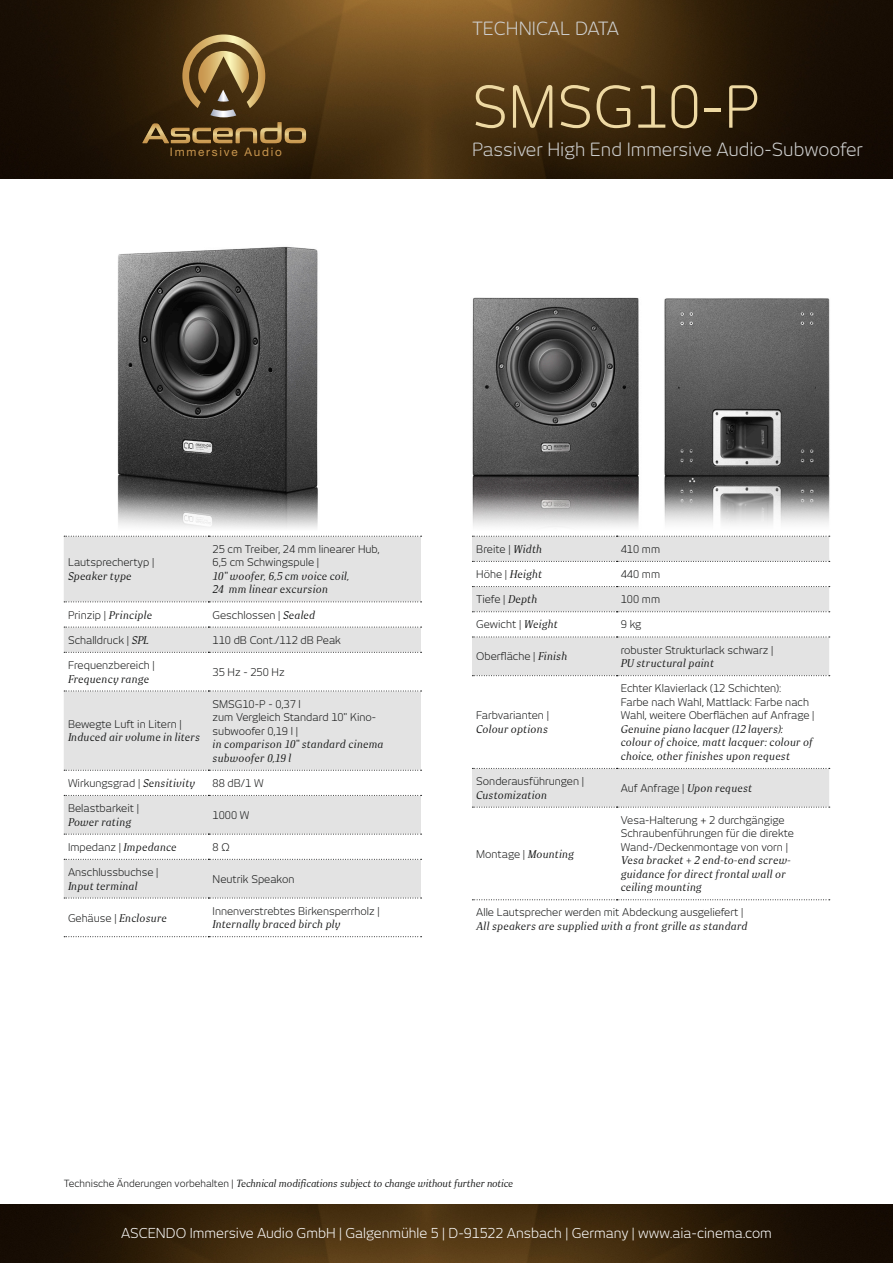
<style>
.page{position:relative;width:893px;height:1263px;background:#fff}
.page>*{position:absolute;margin:0;border:0;box-sizing:border-box;transform-origin:0 0}
.t1{font:57px "New June Pro";color:#eed9a3}
.t2{font:18px "New June Pro";color:#cfd0d0}
.t3{font:13.5px "New June Pro";color:#fff}
.t4{font:11.7px "Helvetica Neue";letter-spacing:.15em;color:#c8964e}
.t5{font:10.5px/13.5px "New June Pro";color:#151616}
.t6{font:italic 10.5px/13.5px "New June Serif";letter-spacing:.02em;color:#151616}
.t7{font:italic 9.75px "New June Serif";color:#151616}
.s1{font-family:"New June Pro";font-style:normal}
.s2{font-family:"New June Serif";font-style:italic}
.s3{font-family:"New June";font-style:normal}
</style>
<div class="page">
<img style="left:0;top:0;width:893px;height:179px">
<img style="left:664px;top:298px;width:167px;height:264px">
<img style="left:472px;top:297px;width:167px;height:196px">
<img style="left:117px;top:246px;width:201px;height:247px">
<svg style="left:63px;top:493px;width:768px;height:64px"></svg>
<svg style="left:142px;top:34px;width:164px;height:109px;background:#634a24"></svg>
<img style="left:0;top:1204px;width:893px;height:59px">
<div style="left:64px;top:537px;width:357px;height:64px;background:#e3e3e3"></div>
<svg style="left:64px;top:602px;width:357px;height:296px;fill:#e3e3e3"></svg>
<svg style="left:64px;top:536px;width:358px;height:1px"></svg>
<svg style="left:64px;top:601px;width:358px;height:1px"></svg>
<svg style="left:64px;top:627px;width:358px;height:1px"></svg>
<svg style="left:64px;top:652px;width:358px;height:1px"></svg>
<svg style="left:64px;top:691px;width:358px;height:1px"></svg>
<svg style="left:64px;top:770px;width:358px;height:1px"></svg>
<svg style="left:64px;top:795px;width:358px;height:1px"></svg>
<svg style="left:64px;top:834px;width:358px;height:1px"></svg>
<svg style="left:64px;top:859px;width:358px;height:1px"></svg>
<svg style="left:64px;top:898px;width:358px;height:1px"></svg>
<svg style="left:64px;top:936px;width:358px;height:1px"></svg>
<div style="left:472px;top:537px;width:357px;height:24px;background:#e3e3e3"></div>
<svg style="left:472px;top:587px;width:357px;height:220px"></svg>
<svg style="left:472px;top:536px;width:358px;height:1px"></svg>
<svg style="left:472px;top:561px;width:358px;height:1px"></svg>
<svg style="left:472px;top:586px;width:358px;height:1px"></svg>
<svg style="left:472px;top:611px;width:358px;height:1px"></svg>
<svg style="left:472px;top:637px;width:358px;height:1px"></svg>
<svg style="left:472px;top:675px;width:358px;height:1px"></svg>
<svg style="left:472px;top:768px;width:358px;height:1px"></svg>
<svg style="left:472px;top:807px;width:358px;height:1px"></svg>
<svg style="left:472px;top:899px;width:358px;height:1px"></svg>
<p class="t4" style="left:170px;top:145px;width:113px">Immersive Audio</p>
<h2 class="t2" style="left:472px;top:18px;width:149px">TECHNICAL DATA</h2>
<h1 class="t1" style="left:472px;top:72px;width:289px">SMSG10-P</h1>
<h2 class="t2" style="left:472px;top:139px;width:392px">Passiver High End Immersive Audio-Subwoofer</h2>
<p class="t5" style="left:68px;top:556px;width:88px">Lautsprechertyp |</p>
<p class="t6" style="left:68px;top:569px;width:65px">Speaker type</p>
<p class="t5" style="left:213px;top:542px;width:169px">25 cm Treiber, 24 mm linearer Hub,<br>6,5 cm Schwingspule |</p>
<p class="t6" style="left:213px;top:569px;width:138px">10" woofer, 6,5 cm voice coil,<br>24 mm linear excursion</p>
<p class="t6" style="left:68px;top:608px;width:86px"><span class="s1">Prinzip |</span> Principle</p>
<p class="t5" style="left:213px;top:608px;width:104px">Geschlossen | <span class="s2">Sealed</span></p>
<p class="t5" style="left:68px;top:633px;width:82px">Schalldruck | <span class="s2">SPL</span></p>
<p class="t5" style="left:213px;top:633px;width:130px">110 dB Cont./112 dB Peak</p>
<p class="t5" style="left:68px;top:658px;width:88px">Frequenzbereich |</p>
<p class="t6" style="left:68px;top:672px;width:83px">Frequency range</p>
<p class="t5" style="left:213px;top:665px;width:73px">35 Hz - 250 Hz</p>
<p class="t5" style="left:68px;top:717px;width:115px">Bewegte Luft in Litern |</p>
<p class="t6" style="left:68px;top:731px;width:133px">Induced air volume in liters</p>
<p class="t5" style="left:213px;top:697px;width:165px">SMSG10-P - 0,37 l<br>zum Vergleich Standard 10" Kino&shy;subwoofer 0,19 l |</p>
<p class="t6" style="left:213px;top:737px;width:172px">in comparison 10" standard cinema subwoofer 0,19 l</p>
<p class="t5" style="left:68px;top:776px;width:129px">Wirkungsgrad | <span class="s2">Sensitivity</span></p>
<p class="t5" style="left:213px;top:776px;width:52px">88 dB/1 W</p>
<p class="t5" style="left:68px;top:801px;width:73px">Belastbarkeit |</p>
<p class="t6" style="left:68px;top:815px;width:65px">Power rating</p>
<p class="t5" style="left:213px;top:808px;width:38px">1000 W</p>
<p class="t5" style="left:68px;top:840px;width:110px">Impedanz | <span class="s2">Impedance</span></p>
<p class="t5" style="left:213px;top:840px;width:19px">8 Ω</p>
<p class="t5" style="left:68px;top:865px;width:92px">Anschlussbuchse |</p>
<p class="t6" style="left:68px;top:879px;width:71px">Input terminal</p>
<p class="t5" style="left:213px;top:872px;width:83px">Neutrik Speakon</p>
<p class="t6" style="left:68px;top:911px;width:100px"><span class="s1">Gehäuse |</span> Enclosure</p>
<p class="t5" style="left:213px;top:904px;width:169px">Innenverstrebtes Birkensperrholz |</p>
<p class="t6" style="left:213px;top:917px;width:129px">Internally braced birch ply</p>
<p class="t5" style="left:476px;top:542px;width:67px">Breite | <span class="s2">Width</span></p>
<p class="t5" style="left:621px;top:542px;width:41px">410 mm</p>
<p class="t6" style="left:476px;top:567px;width:67px"><span class="s1">Höhe |</span> Height</p>
<p class="t5" style="left:621px;top:567px;width:41px">440 mm</p>
<p class="t5" style="left:476px;top:592px;width:62px">Tiefe | <span class="s2">Depth</span></p>
<p class="t5" style="left:621px;top:592px;width:41px">100 mm</p>
<p class="t5" style="left:476px;top:618px;width:83px">Gewicht | <span class="s2">Weight</span></p>
<p class="t5" style="left:621px;top:618px;width:22px">9 kg</p>
<p class="t5" style="left:476px;top:650px;width:93px">Oberfläche | <span class="s2">Finish</span></p>
<p class="t5" style="left:621px;top:643px;width:154px">robuster Strukturlack schwarz |</p>
<p class="t6" style="left:621px;top:656px;width:95px">PU structural paint</p>
<p class="t5" style="left:476px;top:709px;width:74px">Farbvarianten |</p>
<p class="t6" style="left:476px;top:722px;width:73px">Colour options</p>
<p class="t5" style="left:476px;top:774px;width:109px">Sonderausführungen |</p>
<p class="t6" style="left:476px;top:788px;width:72px">Customization</p>
<p class="t5" style="left:476px;top:847px;width:99px">Montage | <span class="s2">Mounting</span></p>
<p class="t5" style="left:621px;top:682px;width:195px">Echter Klavierlack (12 Schichten):<br>Farbe nach Wahl, Mattlack: Farbe nach<br>Wahl, weitere Oberflächen auf Anfrage |</p>
<p class="t6" style="left:621px;top:722px;width:193px">Genuine piano lacquer (12 layers): colour of choice, matt lacquer: colour of choice, other finishes upon request</p>
<p class="t5" style="left:621px;top:781px;width:133px">Auf Anfrage | <span class="s2">Upon request</span></p>
<p class="t5" style="left:621px;top:813px;width:175px">Vesa-Halterung + 2 durchgängige<br>Schraubenführungen für die direkte<br>Wand-/Deckenmontage von vorn |</p>
<p class="t6" style="left:621px;top:853px;width:171px">Vesa bracket + 2 end-to-end screw&shy;guidance for direct frontal wall or ceiling mounting</p>
<p class="t5" style="left:476px;top:905px;width:269px">Alle Lautsprecher werden mit Abdeckung ausgeliefert |</p>
<p class="t6" style="left:476px;top:919px;width:273px">All speakers are supplied with a front grille as standard</p>
<p class="t7" style="left:64px;top:1178px;width:451px"><span class="s3">Technische Änderungen vorbehalten |</span> Technical modifications subject to change without further notice</p>
<p class="t3" style="left:121px;top:1225px;width:652px">ASCENDO Immersive Audio GmbH | Galgenmühle 5 | D-91522 Ansbach | Germany | www.aia-cinema.com</p>
</div>
